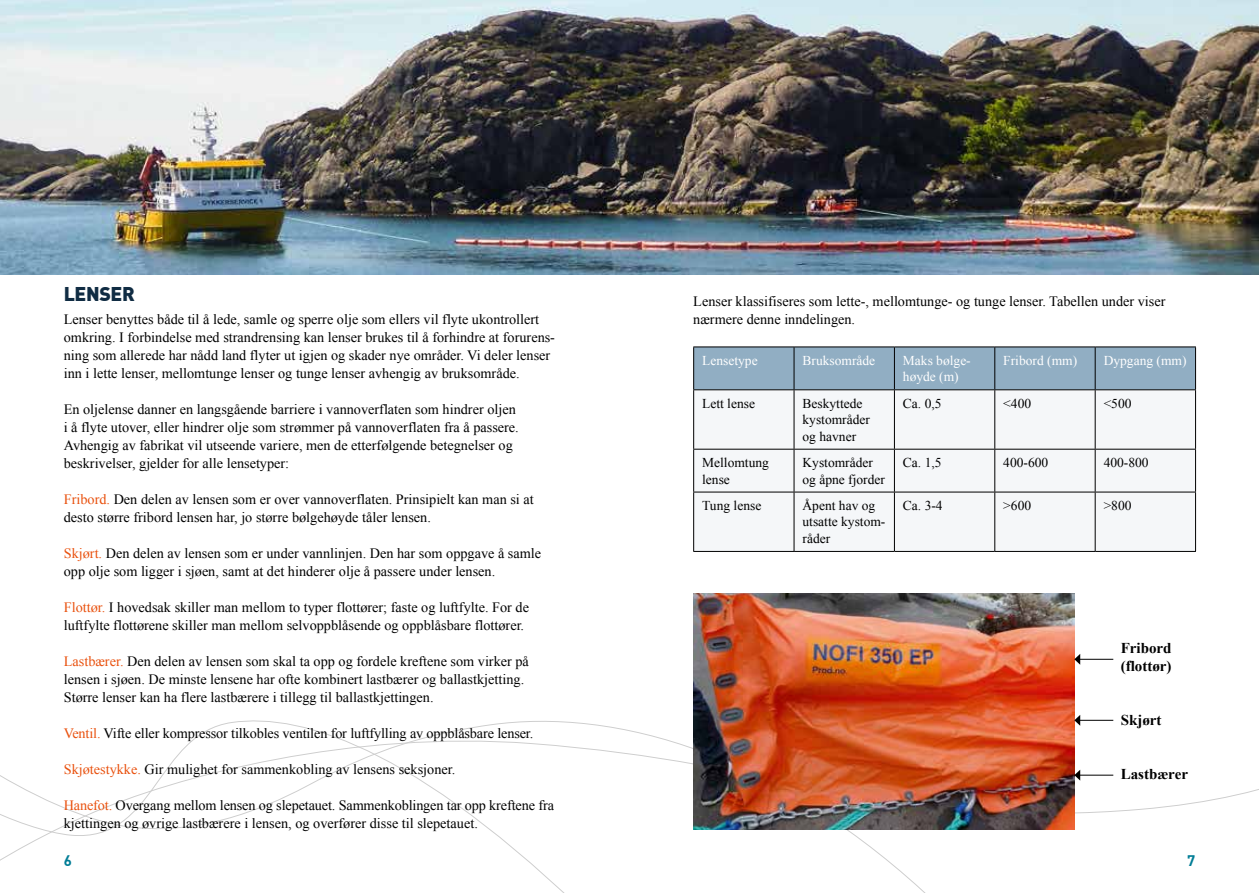
<style>
.page{position:relative;width:1259px;height:893px;background:#fff}
.page>*{position:absolute;margin:0;border:0;box-sizing:border-box;transform-origin:0 0}
.t1{font:900 19.5px "DIN";letter-spacing:-.02em;color:#102c43}
.t2{font:700 15px/18px "Times New Roman";color:#000}
.t3{font:700 15px "DIN";color:#007d96}
.t4{font:14.25px/18px "Times New Roman";color:#000}
.t5{font:13.5px/16.5px "Times New Roman";color:#000}
.t6{font:13.5px/16.5px "Times New Roman";color:#fff}
.s1{color:#e9510e}
</style>
<div class="page">
<svg style="left:0;top:720px;width:938px;height:173px"></svg>
<img style="left:0;top:0;width:1259px;height:274px">
<div style="left:694px;top:348px;width:501px;height:41px;background:#91aec3"></div>
<div style="left:694px;top:390px;width:501px;height:161px;background:#f5f7f9"></div>
<hr style="left:693px;top:347px;width:101px;height:1px;background:#000">
<hr style="left:693px;top:347px;width:1px;height:42px;background:#000">
<hr style="left:794px;top:347px;width:100px;height:1px;background:#000">
<hr style="left:793px;top:347px;width:1px;height:42px;background:#000">
<hr style="left:894px;top:347px;width:100px;height:1px;background:#000">
<hr style="left:894px;top:347px;width:1px;height:42px;background:#000">
<hr style="left:994px;top:347px;width:101px;height:1px;background:#000">
<hr style="left:994px;top:347px;width:1px;height:42px;background:#000">
<hr style="left:1095px;top:347px;width:101px;height:1px;background:#000">
<hr style="left:1094px;top:347px;width:1px;height:42px;background:#000">
<hr style="left:1195px;top:347px;width:1px;height:42px;background:#000">
<hr style="left:693px;top:389px;width:101px;height:1px;background:#000">
<hr style="left:693px;top:390px;width:1px;height:59px;background:#000">
<hr style="left:794px;top:389px;width:100px;height:1px;background:#000">
<hr style="left:793px;top:390px;width:1px;height:59px;background:#000">
<hr style="left:894px;top:389px;width:100px;height:1px;background:#000">
<hr style="left:894px;top:390px;width:1px;height:59px;background:#000">
<hr style="left:994px;top:389px;width:101px;height:1px;background:#000">
<hr style="left:994px;top:390px;width:1px;height:59px;background:#000">
<hr style="left:1095px;top:389px;width:101px;height:1px;background:#000">
<hr style="left:1094px;top:390px;width:1px;height:59px;background:#000">
<hr style="left:1195px;top:390px;width:1px;height:59px;background:#000">
<hr style="left:693px;top:449px;width:101px;height:1px;background:#000">
<hr style="left:693px;top:450px;width:1px;height:42px;background:#000">
<hr style="left:794px;top:449px;width:100px;height:1px;background:#000">
<hr style="left:793px;top:450px;width:1px;height:42px;background:#000">
<hr style="left:894px;top:449px;width:100px;height:1px;background:#000">
<hr style="left:894px;top:450px;width:1px;height:42px;background:#000">
<hr style="left:994px;top:449px;width:101px;height:1px;background:#000">
<hr style="left:994px;top:450px;width:1px;height:42px;background:#000">
<hr style="left:1095px;top:449px;width:101px;height:1px;background:#000">
<hr style="left:1094px;top:450px;width:1px;height:42px;background:#000">
<hr style="left:1195px;top:450px;width:1px;height:42px;background:#000">
<hr style="left:693px;top:492px;width:101px;height:1px;background:#000">
<hr style="left:693px;top:492px;width:1px;height:59px;background:#000">
<hr style="left:794px;top:492px;width:100px;height:1px;background:#000">
<hr style="left:793px;top:492px;width:1px;height:59px;background:#000">
<hr style="left:894px;top:492px;width:100px;height:1px;background:#000">
<hr style="left:894px;top:492px;width:1px;height:59px;background:#000">
<hr style="left:994px;top:492px;width:101px;height:1px;background:#000">
<hr style="left:994px;top:492px;width:1px;height:59px;background:#000">
<hr style="left:1095px;top:492px;width:101px;height:1px;background:#000">
<hr style="left:1094px;top:492px;width:1px;height:59px;background:#000">
<hr style="left:1195px;top:492px;width:1px;height:59px;background:#000">
<hr style="left:693px;top:551px;width:101px;height:1px;background:#000">
<hr style="left:794px;top:551px;width:100px;height:1px;background:#000">
<hr style="left:894px;top:551px;width:100px;height:1px;background:#000">
<hr style="left:994px;top:551px;width:101px;height:1px;background:#000">
<hr style="left:1095px;top:551px;width:101px;height:1px;background:#000">
<img style="left:693px;top:593px;width:381px;height:236px">
<hr style="left:1079px;top:659px;width:34px;height:1px;background:#000">
<svg style="left:1074px;top:654px;width:6px;height:11px"></svg>
<hr style="left:1079px;top:720px;width:34px;height:1px;background:#000">
<svg style="left:1074px;top:715px;width:6px;height:11px"></svg>
<hr style="left:1079px;top:775px;width:34px;height:1px;background:#000">
<svg style="left:1074px;top:770px;width:6px;height:11px"></svg>
<h1 class="t1" style="left:64px;top:281px;width:72px">LENSER</h1>
<p class="t4" style="left:64px;top:310px;width:493px">Lenser benyttes både til å lede, samle og sperre olje som ellers vil flyte ukontrollert omkring. I forbindelse med strandrensing kan lenser brukes til å forhindre at forurens&shy;ning som allerede har nådd land flyter ut igjen og skader nye områder. Vi deler lenser inn i lette lenser, mellomtunge lenser og tunge lenser avhengig av bruksområde.</p>
<p class="t4" style="left:64px;top:400px;width:456px">En oljelense danner en langsgående barriere i vannoverflaten som hindrer oljen i å flyte utover, eller hindrer olje som strømmer på vannoverflaten fra å passere.<br>Avhengig av fabrikat vil utseende variere, men de etterfølgende betegnelser og beskrivelser, gjelder for alle lensetyper:</p>
<p class="t4" style="left:64px;top:490px;width:471px"><span class="s1">Fribord.</span> Den delen av lensen som er over vannoverflaten. Prinsipielt kan man si at desto større fribord lensen har, jo større bølgehøyde tåler lensen.</p>
<p class="t4" style="left:64px;top:544px;width:479px"><span class="s1">Skjørt.</span> Den delen av lensen som er under vannlinjen. Den har som oppgave å samle opp olje som ligger i sjøen, samt at det hinderer olje å passere under lensen.</p>
<p class="t4" style="left:64px;top:598px;width:467px"><span class="s1">Flottør.</span> I hovedsak skiller man mellom to typer flottører; faste og luftfylte. For de luftfylte flottørene skiller man mellom selvoppblåsende og oppblåsbare flottører.</p>
<p class="t4" style="left:64px;top:652px;width:466px"><span class="s1">Lastbærer.</span> Den delen av lensen som skal ta opp og fordele kreftene som virker på lensen i sjøen. De minste lensene har ofte kombinert lastbærer og ballastkjetting.<br>Større lenser kan ha flere lastbærere i tillegg til ballastkjettingen.</p>
<p class="t4" style="left:64px;top:724px;width:471px"><span class="s1">Ventil.</span> Vifte eller kompressor tilkobles ventilen for luftfylling av oppblåsbare lenser.</p>
<p class="t4" style="left:64px;top:760px;width:393px"><span class="s1">Skjøtestykke.</span> Gir mulighet for sammenkobling av lensens seksjoner.</p>
<p class="t4" style="left:64px;top:796px;width:492px"><span class="s1">Hanefot.</span> Overgang mellom lensen og slepetauet. Sammenkoblingen tar opp kreftene fra kjettingen og øvrige lastbærere i lensen, og overfører disse til slepetauet.</p>
<p class="t4" style="left:693px;top:292px;width:474px">Lenser klassifiseres som lette-, mellomtunge- og tunge lenser. Tabellen under viser nærmere denne inndelingen.</p>
<p class="t6" style="left:702px;top:352px;width:57px">Lensetype</p>
<p class="t6" style="left:802px;top:352px;width:74px">Bruksområde</p>
<p class="t6" style="left:903px;top:352px;width:69px">Maks bølge&shy;høyde (m)</p>
<p class="t6" style="left:1003px;top:352px;width:75px">Fribord (mm)</p>
<p class="t6" style="left:1103px;top:352px;width:84px">Dypgang (mm)</p>
<p class="t5" style="left:702px;top:395px;width:54px">Lett lense</p>
<p class="t5" style="left:802px;top:395px;width:69px">Beskyttede kystområder og havner</p>
<p class="t5" style="left:903px;top:395px;width:40px">Ca. 0,5</p>
<p class="t5" style="left:1003px;top:395px;width:29px">&lt;400</p>
<p class="t5" style="left:1103px;top:395px;width:29px">&lt;500</p>
<p class="t5" style="left:702px;top:454px;width:68px">Mellomtung lense</p>
<p class="t5" style="left:802px;top:454px;width:84px">Kystområder og åpne fjorder</p>
<p class="t5" style="left:903px;top:454px;width:40px">Ca. 1,5</p>
<p class="t5" style="left:1003px;top:454px;width:46px">400-600</p>
<p class="t5" style="left:1103px;top:454px;width:46px">400-800</p>
<p class="t5" style="left:702px;top:497px;width:61px">Tung lense</p>
<p class="t5" style="left:802px;top:497px;width:84px">Åpent hav og utsatte kystom&shy;råder</p>
<p class="t5" style="left:903px;top:497px;width:41px">Ca. 3-4</p>
<p class="t5" style="left:1003px;top:497px;width:29px">&gt;600</p>
<p class="t5" style="left:1103px;top:497px;width:29px">&gt;800</p>
<p class="t2" style="left:1120px;top:639px;width:52px">Fribord (flottør)</p>
<p class="t2" style="left:1120px;top:711px;width:42px">Skjørt</p>
<p class="t2" style="left:1120px;top:765px;width:69px">Lastbærer</p>
<p class="t3" style="left:64px;top:851px;width:10px">6</p>
<p class="t3" style="left:1187px;top:851px;width:10px">7</p>
</div>
